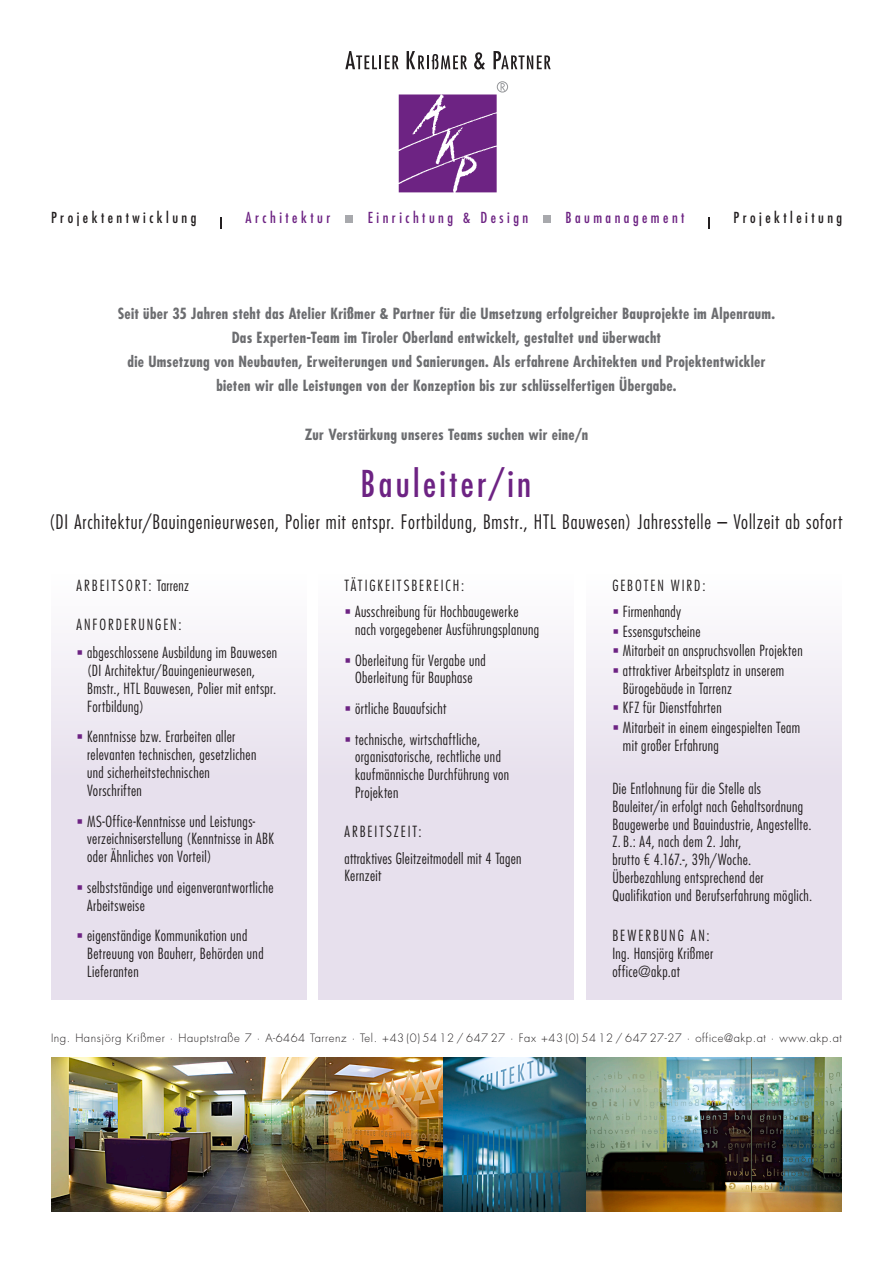
<style>
.page{position:relative;width:893px;height:1263px;background:#fff}
.page>*{position:absolute;margin:0;border:0;box-sizing:border-box;transform-origin:0 0}
.t1{font:condensed 36px "Futura Std";letter-spacing:.095em;color:#6d2383}
.t2{font:300 condensed 19.5px "Futura Std";letter-spacing:.045em;color:#231f20}
.t3{font:300 condensed 15px/17.9px "Futura Std";letter-spacing:.025em;color:#231f20}
.t4{font:700 condensed 15px/24px "Futura Std";letter-spacing:.02em;color:#6c6d70;text-align:center}
.t5{font:300 condensed 15px "Futura Std";letter-spacing:.125em;color:#231f20}
.t6{font:condensed 14.85px "Futura Std";letter-spacing:.235em;color:#6d2383}
.t7{font:condensed 14.85px "Futura Std";letter-spacing:.235em;color:#231f20}
.t8{font:300 11.25px "Futura Std";letter-spacing:.05em;color:#231f20}
.s1{color:#6d2383}
</style>
<div class="page">
<div style="left:51px;top:574px;width:255px;height:425px;background:linear-gradient(to bottom,#f8f6fa,#e1d8e9)"></div>
<div style="left:587px;top:574px;width:255px;height:425px;background:linear-gradient(to bottom,#f8f6fa,#e1d8e9)"></div>
<div style="left:319px;top:574px;width:255px;height:425px;background:linear-gradient(to bottom,#f8f6fa,#e1d8e9)"></div>
<img style="left:443px;top:1058px;width:399px;height:154px">
<img style="left:51px;top:1058px;width:392px;height:154px">
<div style="left:346px;top:216px;width:7px;height:7px;background:#a8a9ad"></div>
<div style="left:543px;top:216px;width:7px;height:7px;background:#a8a9ad"></div>
<svg style="left:399px;top:83px;width:106px;height:109px"></svg>
<div style="left:497px;top:81px;width:11px;height:11px;border:1px solid #939598;border-radius:50%"></div>
<svg style="left:345px;top:51px;width:54px;height:18px"></svg>
<svg style="left:474px;top:52px;width:11px;height:17px"></svg>
<svg style="left:493px;top:51px;width:58px;height:18px"></svg>
<svg style="left:407px;top:51px;width:60px;height:18px"></svg>
<p class="t7" style="left:51px;top:209px;width:147px">Projektentwicklung</p>
<p class="t6" style="left:246px;top:209px;width:86px">Architektur</p>
<p class="t6" style="left:368px;top:209px;width:162px">Einrichtung &amp; Design</p>
<p class="t6" style="left:565px;top:209px;width:121px">Baumanagement</p>
<p class="t7" style="left:733px;top:209px;width:110px">Projektleitung</p>
<p class="t4" style="left:118px;top:301px;width:659px">Seit über 35 Jahren steht das Atelier Krißmer &amp; Partner für die Umsetzung erfolgreicher Bauprojekte im Alpenraum.<br>Das Experten-Team im Tiroler Oberland entwickelt, gestaltet und überwacht<br>die Umsetzung von Neubauten, Erweiterungen und Sanierungen. Als erfahrene Architekten und Projektentwickler bieten wir alle Leistungen von der Konzeption bis zur schlüsselfertigen Übergabe.</p>
<p class="t4" style="left:305px;top:423px;width:285px">Zur Verstärkung unseres Teams suchen wir eine/n</p>
<h1 class="t1" style="left:360px;top:463px;width:172px">Bauleiter/in</h1>
<h2 class="t2" style="left:49px;top:511px;width:795px">(DI Architektur/Bauingenieurwesen, Polier mit entspr. Fortbildung, Bmstr., HTL Bauwesen) Jahresstelle – Vollzeit ab sofort</h2>
<p class="t5" style="left:77px;top:576px;width:114px">ARBEITSORT: Tarrenz</p>
<p class="t5" style="left:77px;top:615px;width:107px">ANFORDERUNGEN:</p>
<p class="t3" style="left:87px;top:644px;width:192px;text-indent:-11px"><span class="s1">▪</span> abgeschlossene Ausbildung im Bauwesen (DI Architektur/Bauingenieurwesen, Bmstr., HTL Bauwesen, Polier mit entspr.<br>Fortbildung)</p>
<p class="t3" style="left:87px;top:728px;width:171px;text-indent:-11px"><span class="s1">▪</span> Kenntnisse bzw. Erarbeiten aller relevanten technischen, gesetzlichen und sicherheitstechnischen<br>Vorschriften</p>
<p class="t3" style="left:87px;top:812px;width:188px;text-indent:-11px"><span class="s1">▪</span> MS-Office-Kenntnisse und Leistungs&shy;verzeichniserstellung (Kenntnisse in ABK oder Ähnliches von Vorteil)</p>
<p class="t3" style="left:87px;top:878px;width:188px;text-indent:-11px"><span class="s1">▪</span> selbstständige und eigenverantwortliche<br>Arbeitsweise</p>
<p class="t3" style="left:87px;top:927px;width:178px;text-indent:-11px"><span class="s1">▪</span> eigenständige Kommunikation und<br>Betreuung von Bauherr, Behörden und<br>Lieferanten</p>
<p class="t5" style="left:344px;top:576px;width:121px">TÄTIGKEITSBEREICH:</p>
<p class="t3" style="left:355px;top:602px;width:186px;text-indent:-11px"><span class="s1">▪</span> Ausschreibung für Hochbaugewerke nach vorgegebener Ausführungsplanung</p>
<p class="t3" style="left:344px;top:651px;width:143px;text-align:center"><span class="s1">▪</span> Oberleitung für Vergabe und<br>Oberleitung für Bauphase</p>
<p class="t3" style="left:344px;top:699px;width:103px"><span class="s1">▪</span> örtliche Bauaufsicht</p>
<p class="t3" style="left:355px;top:730px;width:156px;text-indent:-11px"><span class="s1">▪</span> technische, wirtschaftliche, organisatorische, rechtliche und kaufmännische Durchführung von<br>Projekten</p>
<p class="t3" style="left:344px;top:818px;width:179px;line-height:26.4px">ARBEITSZEIT:<br>attraktives Gleitzeitmodell mit 4 Tagen</p>
<p class="t3" style="left:344px;top:867px;width:38px">Kernzeit</p>
<p class="t5" style="left:612px;top:576px;width:95px">GEBOTEN WIRD:</p>
<p class="t3" style="left:612px;top:603px;width:70px"><span class="s1">▪</span> Firmenhandy</p>
<p class="t3" style="left:612px;top:622px;width:90px"><span class="s1">▪</span> Essensgutscheine</p>
<p class="t3" style="left:612px;top:642px;width:192px"><span class="s1">▪</span> Mitarbeit an anspruchsvollen Projekten</p>
<p class="t3" style="left:623px;top:661px;width:163px;text-indent:-11px"><span class="s1">▪</span> attraktiver Arbeitsplatz in unserem<br>Bürogebäude in Tarrenz</p>
<p class="t3" style="left:612px;top:699px;width:111px"><span class="s1">▪</span> KFZ für Dienstfahrten</p>
<p class="t3" style="left:623px;top:718px;width:179px;text-indent:-11px"><span class="s1">▪</span> Mitarbeit in einem eingespielten Team mit großer Erfahrung</p>
<p class="t3" style="left:612px;top:779px;width:201px">Die Entlohnung für die Stelle als Bauleiter/in erfolgt nach Gehaltsordnung Baugewerbe und Bauindustrie, Angestellte.<br>Z.B.: A4, nach dem 2. Jahr,<br>brutto € 4.167.-, 39h/Woche.<br>Überbezahlung entsprechend der Qualifikation und Berufserfahrung möglich.</p>
<p class="t3" style="left:612px;top:927px;width:102px">BEWERBUNG AN:<br>Ing. Hansjörg Krißmer office@akp.at</p>
<p class="t8" style="left:51px;top:1031px;width:792px">Ing. Hansjörg Krißmer · Hauptstraße 7 · A-6464 Tarrenz · Tel. +43 (0) 54 12 / 647 27 · Fax +43 (0) 54 12 / 647 27-27 · office@akp.at · www.akp.at</p>
</div>
